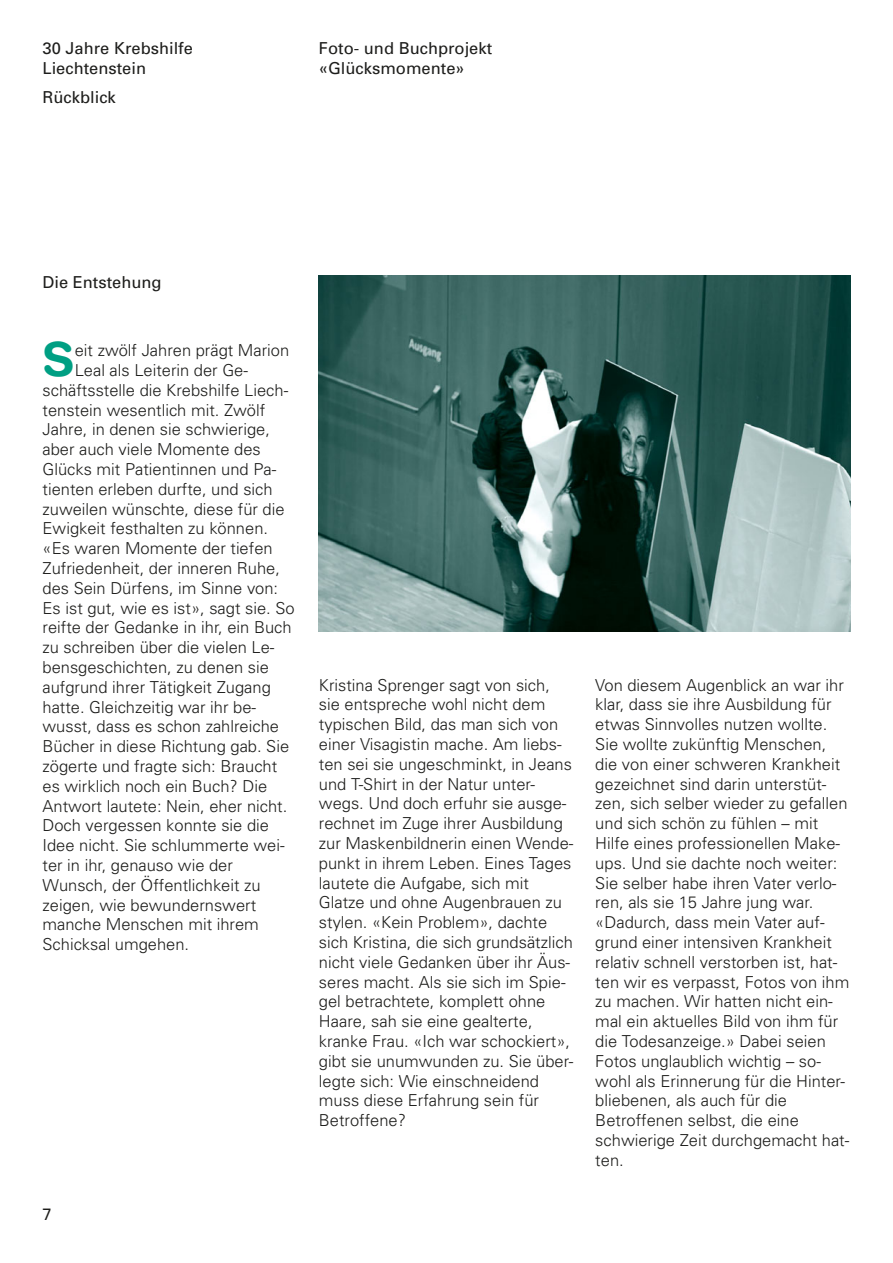
<style>
.page{position:relative;width:893px;height:1263px;background:#fff}
.page>*{position:absolute;margin:0;border:0;box-sizing:border-box;transform-origin:0 0}
.t1{font:700 47.25px "Helvetica Rounded";color:#009f83}
.t2{font:300 16.5px/19.8px "Univers";color:#1d1d1b}
.t3{font:16.5px/19.8px "Univers";color:#1d1d1b}
</style>
<div class="page">
<img style="left:319px;top:275px;width:531px;height:357px">
<p class="t3" style="left:43px;top:40px;width:152px">30 Jahre Krebshilfe<br>Liechtenstein</p>
<p class="t3" style="left:43px;top:88px;width:75px">Rückblick</p>
<p class="t3" style="left:319px;top:40px;width:175px">Foto- und Buchprojekt «Glücksmomente»</p>
<p class="t3" style="left:43px;top:274px;width:121px">Die Entstehung</p>
<h1 class="t1" style="left:43px;top:341px;width:34px">S</h1>
<p class="t2" style="left:75px;top:342px;width:216px">eit zwölf Jahren prägt Marion</p>
<p class="t2" style="left:75px;top:362px;width:175px">Leal als Leiterin der Ge-</p>
<p class="t2" style="left:43px;top:382px;width:247px">schäftsstelle die Krebshilfe Liech-</p>
<p class="t2" style="left:43px;top:401px;width:224px">tenstein wesentlich mit. Zwölf</p>
<p class="t2" style="left:43px;top:421px;width:229px">Jahre, in denen sie schwierige,</p>
<p class="t2" style="left:43px;top:441px;width:220px">aber auch viele Momente des</p>
<p class="t2" style="left:43px;top:461px;width:235px">Glücks mit Patientinnen und Pa-</p>
<p class="t2" style="left:43px;top:481px;width:232px">tienten erleben durfte, und sich</p>
<p class="t2" style="left:43px;top:500px;width:244px">zuweilen wünschte, diese für die</p>
<p class="t2" style="left:43px;top:520px;width:227px">Ewigkeit festhalten zu können.</p>
<p class="t2" style="left:43px;top:540px;width:232px">«Es waren Momente der tiefen</p>
<p class="t2" style="left:43px;top:560px;width:239px">Zufriedenheit, der inneren Ruhe,</p>
<p class="t2" style="left:43px;top:580px;width:237px">des Sein Dürfens, im Sinne von:</p>
<p class="t2" style="left:43px;top:599px;width:254px">Es ist gut, wie es ist», sagt sie. So</p>
<p class="t2" style="left:43px;top:619px;width:251px">reifte der Gedanke in ihr, ein Buch</p>
<p class="t2" style="left:43px;top:639px;width:234px">zu schreiben über die vielen Le-</p>
<p class="t2" style="left:43px;top:659px;width:228px">bensgeschichten, zu denen sie</p>
<p class="t2" style="left:43px;top:679px;width:230px">aufgrund ihrer Tätigkeit Zugang</p>
<p class="t2" style="left:43px;top:698px;width:215px">hatte. Gleichzeitig war ihr be-</p>
<p class="t2" style="left:43px;top:718px;width:238px">wusst, dass es schon zahlreiche</p>
<p class="t2" style="left:43px;top:738px;width:248px">Bücher in diese Richtung gab. Sie</p>
<p class="t2" style="left:43px;top:758px;width:236px">zögerte und fragte sich: Braucht</p>
<p class="t2" style="left:43px;top:778px;width:226px">es wirklich noch ein Buch? Die</p>
<p class="t2" style="left:43px;top:797px;width:246px">Antwort lautete: Nein, eher nicht.</p>
<p class="t2" style="left:43px;top:817px;width:228px">Doch vergessen konnte sie die</p>
<p class="t2" style="left:43px;top:837px;width:244px">Idee nicht. Sie schlummerte wei-</p>
<p class="t2" style="left:43px;top:857px;width:192px">ter in ihr, genauso wie der</p>
<p class="t2" style="left:43px;top:877px;width:220px">Wunsch, der Öffentlichkeit zu</p>
<p class="t2" style="left:43px;top:896px;width:215px">zeigen, wie bewundernswert</p>
<p class="t2" style="left:43px;top:916px;width:218px">manche Menschen mit ihrem</p>
<p class="t2" style="left:43px;top:936px;width:148px">Schicksal umgehen.</p>
<p class="t3" style="left:43px;top:1206px;width:11px">7</p>
<p class="t2" style="left:319px;top:676px;width:256px">Kristina Sprenger sagt von sich, sie entspreche wohl nicht dem typischen Bild, das man sich von einer Visagistin mache. Am liebs&shy;ten sei sie ungeschminkt, in Jeans und T-Shirt in der Natur unter&shy;wegs. Und doch erfuhr sie ausge&shy;rechnet im Zuge ihrer Ausbildung zur Maskenbildnerin einen Wende&shy;punkt in ihrem Leben. Eines Tages lautete die Aufgabe, sich mit<br>Glatze und ohne Augenbrauen zu stylen. «Kein Problem», dachte sich Kristina, die sich grundsätzlich nicht viele Gedanken über ihr Äus&shy;seres macht. Als sie sich im Spie&shy;gel betrachtete, komplett ohne<br>Haare, sah sie eine gealterte, kranke Frau. «Ich war schockiert», gibt sie unumwunden zu. Sie über&shy;legte sich: Wie einschneidend muss diese Erfahrung sein für<br>Betroffene?</p>
<p class="t2" style="left:595px;top:676px;width:255px">Von diesem Augenblick an war ihr klar, dass sie ihre Ausbildung für etwas Sinnvolles nutzen wollte.<br>Sie wollte zukünftig Menschen, die von einer schweren Krankheit gezeichnet sind darin unterstüt&shy;zen, sich selber wieder zu gefallen und sich schön zu fühlen – mit<br>Hilfe eines professionellen Make&shy;ups. Und sie dachte noch weiter:<br>Sie selber habe ihren Vater verlo&shy;ren, als sie 15 Jahre jung war. «Dadurch, dass mein Vater auf&shy;grund einer intensiven Krankheit relativ schnell verstorben ist, hat&shy;ten wir es verpasst, Fotos von ihm zu machen. Wir hatten nicht ein&shy;mal ein aktuelles Bild von ihm für die Todesanzeige.» Dabei seien<br>Fotos unglaublich wichtig – so&shy;wohl als Erinnerung für die Hinter&shy;bliebenen, als auch für die<br>Betroffenen selbst, die eine schwierige Zeit durchgemacht hat&shy;ten.</p>
</div>
